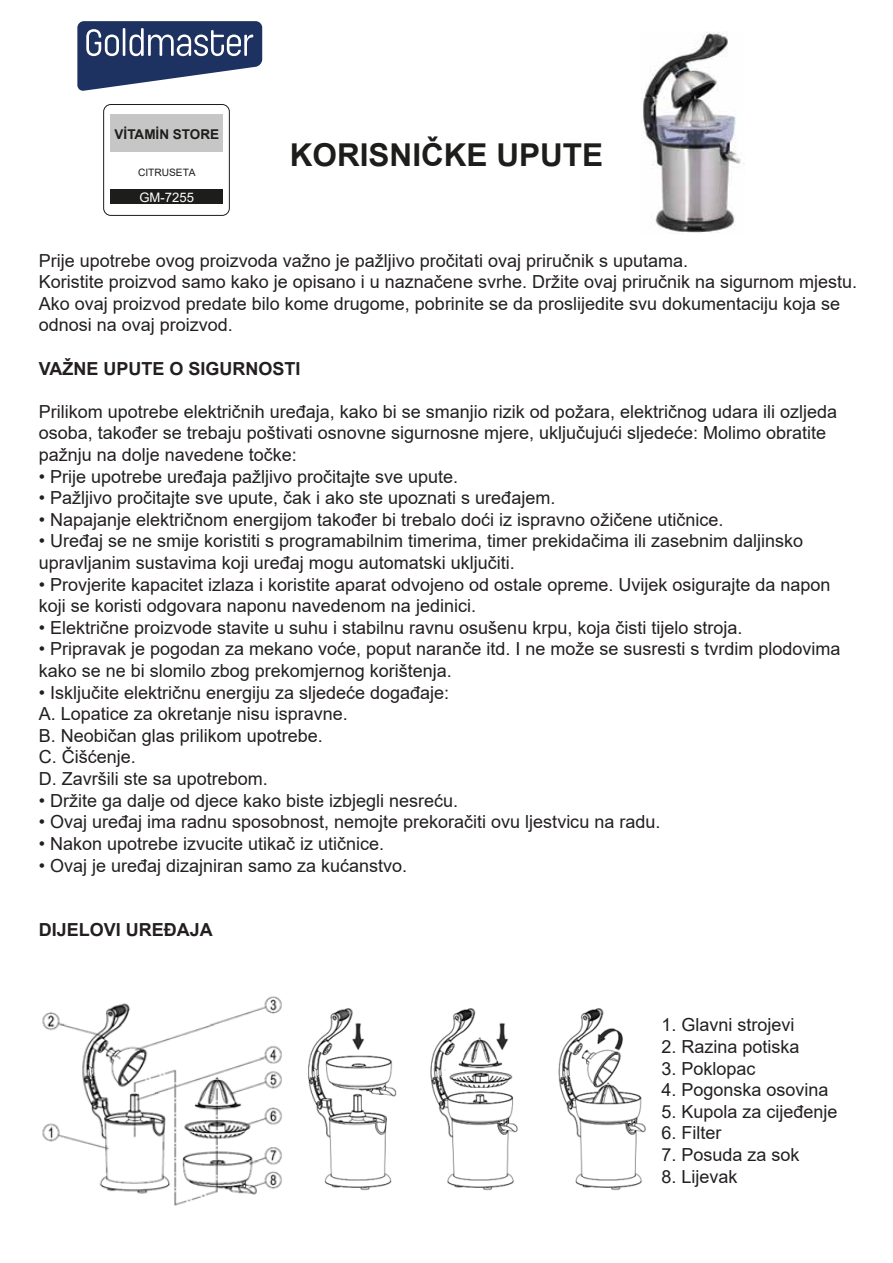
<style>
.page{position:relative;width:893px;height:1263px;background:#fff}
.page>*{position:absolute;margin:0;border:0;box-sizing:border-box;transform-origin:0 0}
.t1{font:700 31.5px "Arial";color:#1d1d1b}
.t2{font:18px/21.6px "Arial";color:#231f20}
.t3{font:700 18px "Arial";color:#231f20}
.t4{font:700 13.5px "Arial";color:#1d1d1b}
.t5{font:13.05px "Arial";color:#fff}
.t6{font:10.2px "Arial";color:#1a1a18}
</style>
<div class="page">
<svg style="left:77px;top:21px;width:185px;height:70px"></svg>
<div style="left:103px;top:104px;width:127px;height:112px;border:1px solid #1d1d1b;border-radius:7px"></div>
<div style="left:110px;top:114px;width:113px;height:38px;background:#c6c6c6"></div>
<div style="left:110px;top:190px;width:113px;height:14px;background:#1d1d1b"></div>
<img style="left:641px;top:32px;width:104px;height:201px">
<img style="left:42px;top:996px;width:240px;height:210px">
<img style="left:308px;top:1008px;width:338px;height:183px">
<p class="t4" style="left:115px;top:125px;width:106px">VİTAMİN STORE</p>
<p class="t6" style="left:138px;top:165px;width:59px">CITRUSETA</p>
<p class="t5" style="left:139px;top:188px;width:56px">GM-7255</p>
<h1 class="t1" style="left:290px;top:132px;width:315px">KORISNIČKE UPUTE</h1>
<p class="t2" style="left:39px;top:249px;width:820px">Prije upotrebe ovog proizvoda važno je pažljivo pročitati ovaj priručnik s uputama.<br>Koristite proizvod samo kako je opisano i u naznačene svrhe. Držite ovaj priručnik na sigurnom mjestu.<br>Ako ovaj proizvod predate bilo kome drugome, pobrinite se da proslijedite svu dokumentaciju koja se odnosi na ovaj proizvod.</p>
<p class="t3" style="left:39px;top:356px;width:263px">VAŽNE UPUTE O SIGURNOSTI</p>
<p class="t2" style="left:39px;top:401px;width:800px">Prilikom upotrebe električnih uređaja, kako bi se smanjio rizik od požara, električnog udara ili ozljeda osoba, također se trebaju poštivati osnovne sigurnosne mjere, uključujući sljedeće: Molimo obratite pažnju na dolje navedene točke:</p>
<p class="t2" style="left:39px;top:465px;width:421px">• Prije upotrebe uređaja pažljivo pročitajte sve upute.</p>
<p class="t2" style="left:39px;top:487px;width:518px">• Pažljivo pročitajte sve upute, čak i ako ste upoznati s uređajem.</p>
<p class="t2" style="left:39px;top:509px;width:686px">• Napajanje električnom energijom također bi trebalo doći iz ispravno ožičene utičnice.</p>
<p class="t2" style="left:39px;top:530px;width:766px">• Uređaj se ne smije koristiti s programabilnim timerima, timer prekidačima ili zasebnim daljinsko upravljanim sustavima koji uređaj mogu automatski uključiti.</p>
<p class="t2" style="left:39px;top:573px;width:793px">• Provjerite kapacitet izlaza i koristite aparat odvojeno od ostale opreme. Uvijek osigurajte da napon koji se koristi odgovara naponu navedenom na jedinici.</p>
<p class="t2" style="left:39px;top:617px;width:705px">• Električne proizvode stavite u suhu i stabilnu ravnu osušenu krpu, koja čisti tijelo stroja.</p>
<p class="t2" style="left:39px;top:638px;width:803px">• Pripravak je pogodan za mekano voće, poput naranče itd. I ne može se susresti s tvrdim plodovima kako se ne bi slomilo zbog prekomjernog korištenja.</p>
<p class="t2" style="left:39px;top:681px;width:412px">• Isključite električnu energiju za sljedeće događaje:<br>A. Lopatice za okretanje nisu ispravne.<br>B. Neobičan glas prilikom upotrebe.<br>C. Čišćenje.<br>D. Završili ste sa upotrebom.</p>
<p class="t2" style="left:39px;top:789px;width:421px">• Držite ga dalje od djece kako biste izbjegli nesreću.</p>
<p class="t2" style="left:39px;top:811px;width:623px">• Ovaj uređaj ima radnu sposobnost, nemojte prekoračiti ovu ljestvicu na radu.</p>
<p class="t2" style="left:39px;top:833px;width:347px">• Nakon upotrebe izvucite utikač iz utičnice.</p>
<p class="t2" style="left:39px;top:854px;width:370px">• Ovaj je uređaj dizajniran samo za kućanstvo.</p>
<p class="t3" style="left:39px;top:917px;width:176px">DIJELOVI UREĐAJA</p>
<p class="t2" style="left:661px;top:1014px;width:135px">1. Glavni strojevi</p>
<p class="t2" style="left:661px;top:1036px;width:140px">2. Razina potiska</p>
<p class="t2" style="left:661px;top:1057px;width:96px">3. Poklopac</p>
<p class="t2" style="left:661px;top:1079px;width:169px">4. Pogonska osovina</p>
<p class="t2" style="left:661px;top:1100px;width:178px">5. Kupola za cijeđenje</p>
<p class="t2" style="left:661px;top:1122px;width:62px">6. Filter</p>
<p class="t2" style="left:661px;top:1144px;width:140px">7. Posuda za sok</p>
<p class="t2" style="left:661px;top:1165px;width:78px">8. Lijevak</p>
</div>
